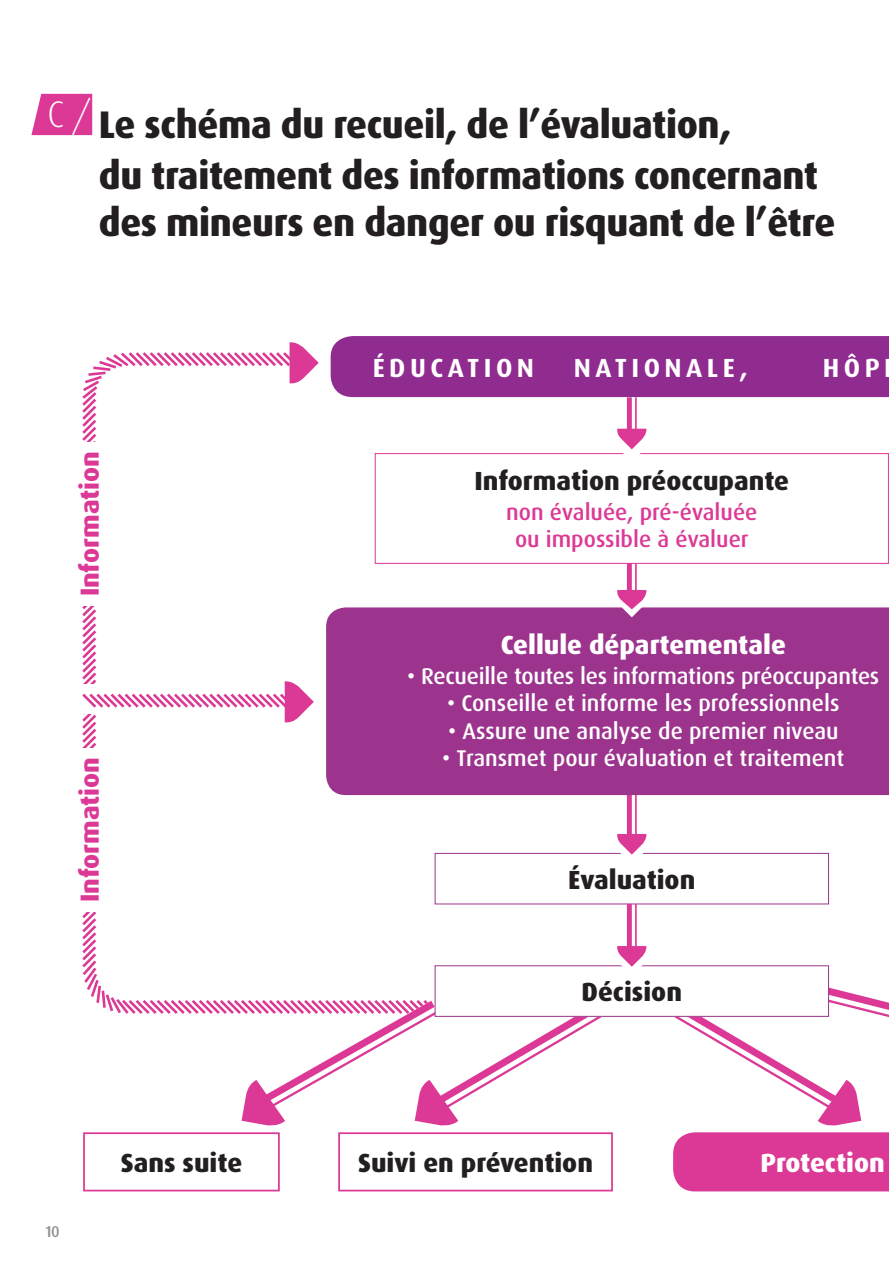
<style>
.page{position:relative;width:889px;height:1287px;background:#fff}
.page>*{position:absolute;margin:0;border:0;box-sizing:border-box;transform-origin:0 0}
.t1{font:800 38.5px/51.1px "Dax";letter-spacing:-.01em;color:#231f20;scale:.96 1}
.t2{font:300 36.93px "Dax";color:#fff;scale:.96 1}
.t3{font:800 26.25px "Dax";color:#231f20}
.t4{font:800 26.25px "Dax";color:#fff}
.t5{font:700 26.25px "Dax";color:#fff}
.t6{font:800 26.25px "Dax";color:#dc3996}
.t7{font:500 22.75px "Dax";letter-spacing:-.005em;color:#fff}
.t8{font:500 22.75px/27.3px "Dax";color:#dc3996;text-align:center}
.t9{font:500 15.75px "Dax";color:#231f20}
</style>
<div class="page">
<svg style="left:82px;top:352px;width:365px;height:662px"></svg>
<div style="left:435px;top:853px;width:393px;height:51px;background:#fff"></div>
<div style="left:435px;top:853px;width:394px;height:51px;border:1px solid #9c348e"></div>
<svg style="left:617px;top:834px;width:30px;height:21px"></svg>
<hr style="left:635px;top:789px;width:2px;height:47px;background:#dc3996">
<div style="left:627px;top:789px;width:5px;height:47px;background:#dc3996"></div>
<svg style="left:289px;top:342px;width:30px;height:42px"></svg>
<div style="left:326px;top:607px;width:563px;height:188px;background:#9c348e"></div>
<div style="left:83px;top:1132px;width:197px;height:59px;border:2px solid #dc3996"></div>
<div style="left:338px;top:1132px;width:275px;height:59px;border:2px solid #dc3996"></div>
<svg style="left:31px;top:94px;width:61px;height:41px"></svg>
<svg style="left:82px;top:681px;width:232px;height:42px"></svg>
<svg style="left:664px;top:981px;width:225px;height:210px"></svg>
<hr style="left:635px;top:561px;width:2px;height:31px;background:#dc3996">
<div style="left:627px;top:561px;width:5px;height:31px;background:#dc3996"></div>
<svg style="left:617px;top:590px;width:30px;height:27px"></svg>
<div style="left:79px;top:442px;width:20px;height:163px;background:#fff"></div>
<div style="left:79px;top:747px;width:20px;height:164px;background:#fff"></div>
<svg style="left:242px;top:994px;width:369px;height:132px"></svg>
<div style="left:375px;top:453px;width:513px;height:110px;background:#fff"></div>
<div style="left:375px;top:453px;width:514px;height:111px;border:1px solid #dc3996"></div>
<svg style="left:617px;top:428px;width:30px;height:27px"></svg>
<hr style="left:635px;top:397px;width:2px;height:34px;background:#dc3996">
<div style="left:627px;top:397px;width:5px;height:34px;background:#dc3996"></div>
<div style="left:331px;top:336px;width:558px;height:61px;background:#902b90"></div>
<div style="left:435px;top:965px;width:393px;height:51px;background:#fff"></div>
<div style="left:435px;top:965px;width:394px;height:51px;border:1px solid #9c348e"></div>
<svg style="left:617px;top:946px;width:30px;height:21px"></svg>
<hr style="left:635px;top:904px;width:2px;height:44px;background:#dc3996">
<div style="left:627px;top:904px;width:5px;height:44px;background:#dc3996"></div>
<h2 class="t2" style="left:48px;top:94px;width:47px">C/</h2>
<h1 class="t1" style="left:99px;top:99px;width:751px">Le schéma du recueil, de l’évaluation,<br>du traitement des informations concernant</h1>
<h1 class="t1" style="left:99px;top:197px;width:768px">des mineurs en danger ou risquant de l’être</h1>
<p class="t5" style="left:373px;top:353px;width:36px">ÉDUCA</p>
<p class="t5" style="left:467px;top:353px;width:39px">TIONNA</p>
<p class="t5" style="left:615px;top:353px;width:35px">TIONALE</p>
<p class="t5" style="left:740px;top:353px;width:42px">,H</p>
<p class="t5" style="left:844px;top:353px;width:34px">ÔPI</p>
<p class="t6" style="left:75px;top:596px;width:147px;rotate:-90deg">Information</p>
<p class="t6" style="left:75px;top:902px;width:147px;rotate:-90deg">Information</p>
<p class="t3" style="left:474px;top:466px;width:316px">Information préoccupante</p>
<p class="t8" style="left:506px;top:498px;width:253px">non évaluée, pré-évaluée ou impossible à évaluer</p>
<p class="t4" style="left:501px;top:630px;width:287px">Cellule départementale</p>
<p class="t7" style="left:407px;top:663px;width:474px">• Recueille toutes les informations préoccupantes</p>
<p class="t7" style="left:447px;top:690px;width:394px">• Conseille et informe les professionnels</p>
<p class="t7" style="left:448px;top:718px;width:392px">• Assure une analyse de premier niveau</p>
<p class="t7" style="left:442px;top:745px;width:403px">• Transmet pour évaluation et traitement</p>
<p class="t3" style="left:568px;top:864px;width:129px">Évaluation</p>
<p class="t3" style="left:581px;top:977px;width:102px">Décision</p>
<p class="t9" style="left:45px;top:1222px;width:16px">10</p>
<p class="t3" style="left:121px;top:1147px;width:123px">Sans suite</p>
<p class="t3" style="left:358px;top:1147px;width:236px">Suivi en prévention</p>
<p class="t4" style="left:760px;top:1147px;width:126px">Protection</p>
</div>
